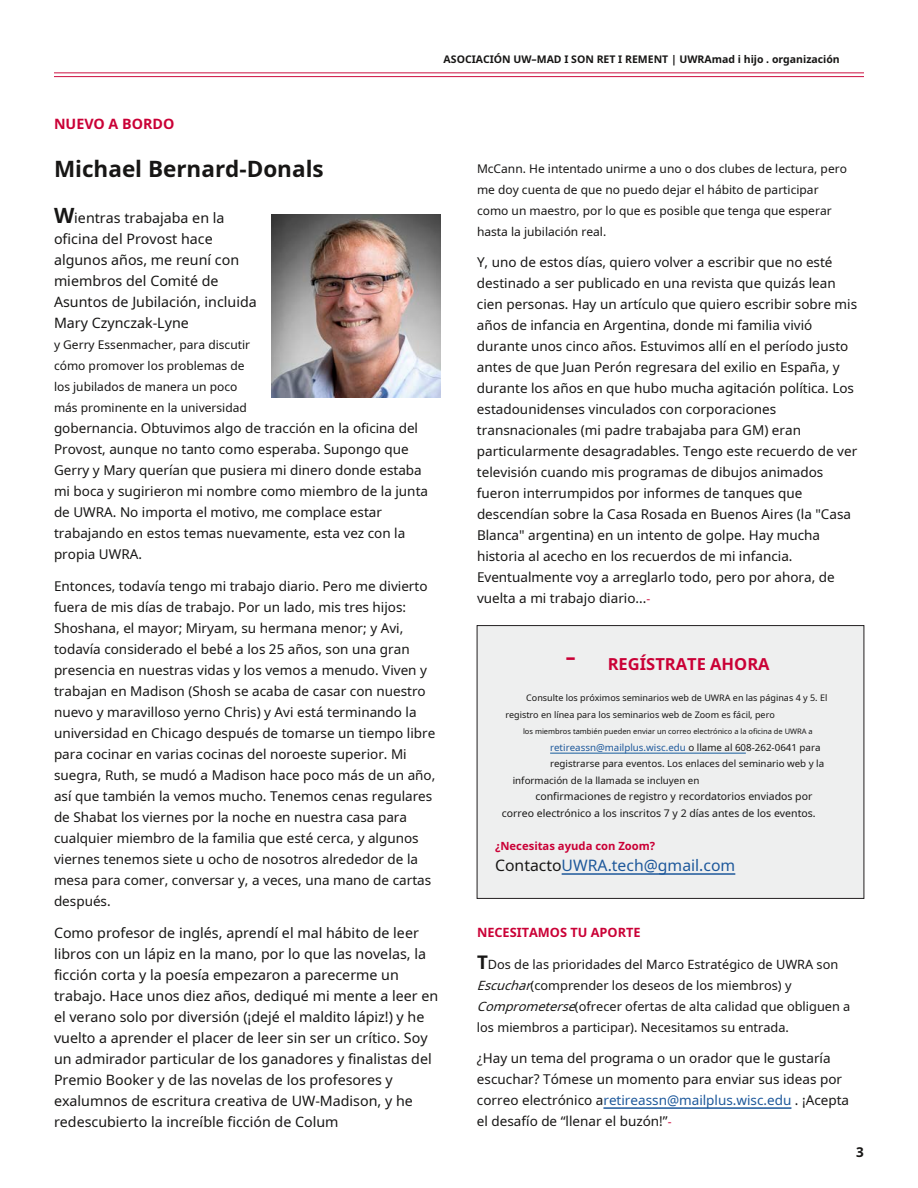
<style>
.page{position:relative;width:918px;height:1188px;background:#fff}
.page>*{position:absolute;margin:0;border:0;box-sizing:border-box;transform-origin:0 0}
.t1{font:700 22.5px "Noto Sans";color:#171615}
.t2{font:700 16.5px "Noto Sans";color:#ca0036}
.t3{font:15.75px "Noto Sans";color:#1d589b}
.t4{font:14.25px/21px "Noto Sans";color:#171615}
.t5{font:700 14.25px "Noto Sans";color:#ca0036}
.t6{font:13.5px/21px "Noto Sans";color:#171615}
.t7{font:700 13.5px "Noto Sans";color:#171615}
.t8{font:12.75px/21px "Noto Sans";color:#171615}
.t9{font:700 12.75px "Noto Sans";color:#ca0036}
.t10{font:12px/21px "Noto Sans";color:#171615}
.t11{font:700 11.25px "Noto Sans";color:#ca0036}
.t12{font:10.5px/16.5px "Noto Sans";color:#171615}
.t13{font:700 10.5px "Noto Sans";color:#171615}
.t14{font:9.75px "Noto Sans";color:#171615}
.t15{font:9.75px "Noto Sans";color:#1d589b}
.t16{font:9px/16.5px "Noto Sans";color:#171615}
.t17{font:7.5px "Noto Sans";color:#171615}
.s1{font-weight:700;font-size:21px}
.s2{font-size:12px;color:#ca0036}
.s3{font-weight:400;font-size:34.5px}
.s4{color:#171615}
.s5{font-weight:700;font-size:18.75px}
.s6{font-style:italic}
.s7{color:#1d589b}
</style>
<div class="page">
<hr style="left:54px;top:72px;width:810px;height:1px;background:#cd1141">
<hr style="left:54px;top:76px;width:810px;height:1px;background:#cd1141">
<img style="left:272px;top:214px;width:168px;height:184px">
<div style="left:477px;top:625px;width:387px;height:274px;background:#eeefef"></div>
<hr style="left:562px;top:873px;width:173px;height:2px;background:#1d589b">
<hr style="left:603px;top:1107px;width:188px;height:2px;background:#1d589b">
<p class="t13" style="left:444px;top:52px;width:398px">ASOCIACIÓN UW–MAD I SON RET I REMENT | UWRAmad i hijo . organización</p>
<p class="t5" style="left:54px;top:114px;width:122px">NUEVO A BORDO</p>
<h1 class="t1" style="left:54px;top:153px;width:271px">Michael Bernard-Donals</h1>
<p class="t10" style="left:477px;top:157px;width:372px">McCann. He intentado unirme a uno o dos clubes de lectura, pero me doy cuenta de que no puedo dejar el hábito de participar como un maestro, por lo que es posible que tenga que esperar hasta la jubilación real.</p>
<p class="t4" style="left:54px;top:207px;width:204px"><span class="s1">W</span>ientras trabajaba en la oficina del Provost hace algunos años, me reuní con miembros del Comité de<br>Asuntos de Jubilación, incluida<br>Mary Czynczak-Lyne</p>
<p class="t10" style="left:54px;top:334px;width:198px">y Gerry Essenmacher, para discutir cómo promover los problemas de los jubilados de manera un poco más prominente en la universidad</p>
<p class="t6" style="left:54px;top:418px;width:376px">gobernancia. Obtuvimos algo de tracción en la oficina del Provost, aunque no tanto como esperaba. Supongo que Gerry y Mary querían que pusiera mi dinero donde estaba mi boca y sugirieron mi nombre como miembro de la junta de UWRA. No importa el motivo, me complace estar trabajando en estos temas nuevamente, esta vez con la propia UWRA.</p>
<p class="t6" style="left:477px;top:251px;width:382px">Y, uno de estos días, quiero volver a escribir que no esté destinado a ser publicado en una revista que quizás lean cien personas. Hay un artículo que quiero escribir sobre mis años de infancia en Argentina, donde mi familia vivió durante unos cinco años. Estuvimos allí en el período justo antes de que Juan Perón regresara del exilio en España, y durante los años en que hubo mucha agitación política. Los estadounidenses vinculados con corporaciones transnacionales (mi padre trabajaba para GM) eran particularmente desagradables. Tengo este recuerdo de ver televisión cuando mis programas de dibujos animados fueron interrumpidos por informes de tanques que descendían sobre la Casa Rosada en Buenos Aires (la "Casa Blanca" argentina) en un intento de golpe. Hay mucha historia al acecho en los recuerdos de mi infancia.<br>Eventualmente voy a arreglarlo todo, pero por ahora, de vuelta a mi trabajo diario...<span class="s2">-</span></p>
<p class="t6" style="left:54px;top:575px;width:383px">Entonces, todavía tengo mi trabajo diario. Pero me divierto fuera de mis días de trabajo. Por un lado, mis tres hijos:<br>Shoshana, el mayor; Miryam, su hermana menor; y Avi, todavía considerado el bebé a los 25 años, son una gran presencia en nuestras vidas y los vemos a menudo. Viven y trabajan en Madison (Shosh se acaba de casar con nuestro nuevo y maravilloso yerno Chris) y Avi está terminando la universidad en Chicago después de tomarse un tiempo libre para cocinar en varias cocinas del noroeste superior. Mi suegra, Ruth, se mudó a Madison hace poco más de un año, así que también la vemos mucho. Tenemos cenas regulares de Shabat los viernes por la noche en nuestra casa para cualquier miembro de la familia que esté cerca, y algunos viernes tenemos siete u ocho de nosotros alrededor de la mesa para comer, conversar y, a veces, una mano de cartas después.</p>
<p class="t2" style="left:565px;top:652px;width:206px"><span class="s3">-</span> REGÍSTRATE AHORA</p>
<p class="t16" style="left:505px;top:690px;width:323px;text-indent:21px">Consulte los próximos seminarios web de UWRA en las páginas 4 y 5. El registro en línea para los seminarios web de Zoom es fácil, pero</p>
<p class="t17" style="left:523px;top:726px;width:291px">los miembros también pueden enviar un correo electrónico a la oficina de UWRA a</p>
<p class="t15" style="left:550px;top:740px;width:272px">retireassn@mailplus.wisc.edu <span class="s4">o llame al 608-262-0641 para</span></p>
<p class="t14" style="left:550px;top:757px;width:276px">registrarse para eventos. Los enlaces del seminario web y la</p>
<p class="t14" style="left:513px;top:773px;width:188px">información de la llamada se incluyen en</p>
<p class="t12" style="left:502px;top:788px;width:315px;text-indent:34px">confirmaciones de registro y recordatorios enviados por correo electrónico a los inscritos 7 y 2 días antes de los eventos.</p>
<p class="t11" style="left:495px;top:838px;width:162px">¿Necesitas ayuda con Zoom?</p>
<p class="t3" style="left:495px;top:854px;width:242px"><span class="s4">Contacto</span>UWRA.tech@gmail.com</p>
<p class="t4" style="left:54px;top:922px;width:386px">Como profesor de inglés, aprendí el mal hábito de leer libros con un lápiz en la mano, por lo que las novelas, la ficción corta y la poesía empezaron a parecerme un trabajo. Hace unos diez años, dediqué mi mente a leer en el verano solo por diversión (¡dejé el maldito lápiz!) y he vuelto a aprender el placer de leer sin ser un crítico. Soy un admirador particular de los ganadores y finalistas del Premio Booker y de las novelas de los profesores y exalumnos de escritura creativa de UW-Madison, y he redescubierto la increíble ficción de Colum</p>
<p class="t9" style="left:477px;top:924px;width:165px">NECESITAMOS TU APORTE</p>
<p class="t8" style="left:477px;top:953px;width:375px"><span class="s5">T</span>Dos de las prioridades del Marco Estratégico de UWRA son <span class="s6">Escuchar</span>(comprender los deseos de los miembros) y <span class="s6">Comprometerse</span>(ofrecer ofertas de alta calidad que obliguen a los miembros a participar). Necesitamos su entrada.</p>
<p class="t6" style="left:477px;top:1048px;width:374px">¿Hay un tema del programa o un orador que le gustaría escuchar? Tómese un momento para enviar sus ideas por correo electrónico a<span class="s7">retireassn@mailplus.wisc.edu</span> . ¡Acepta el desafío de “llenar el buzón!”<span class="s2">-</span></p>
<p class="t7" style="left:856px;top:1142px;width:9px">3</p>
</div>
